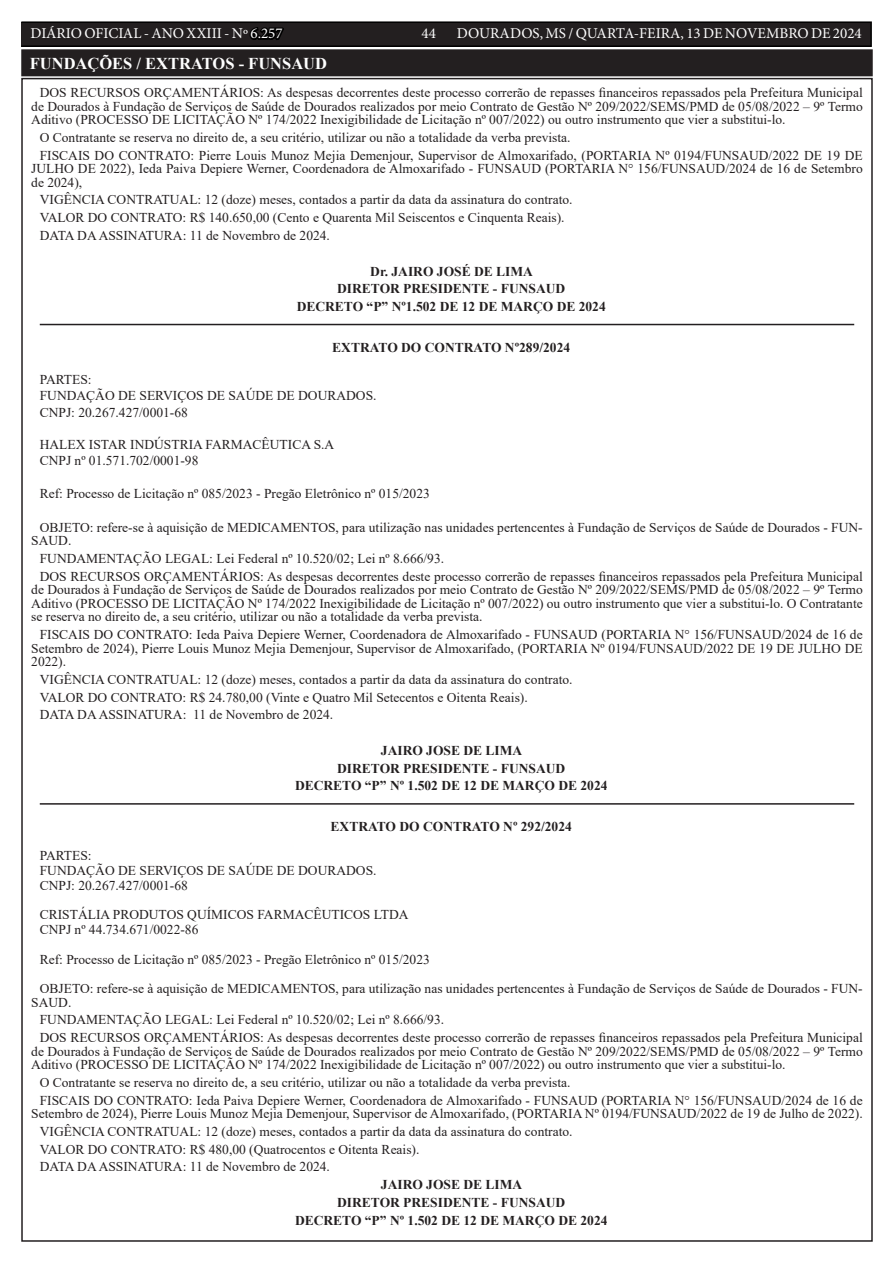
<style>
.page{position:relative;width:893px;height:1263px;background:#fff}
.page>*{position:absolute;margin:0;border:0;box-sizing:border-box;transform-origin:0 0}
.TEXTO{font:700 16.5px "Times New Roman";color:#fff}
.t1{font:15px "Minion Pro";color:#fff}
.TEXTO-2{font:13.5px/13.5px "Times New Roman";color:#231f20;text-align:justify}
.TEXTO-3{font:700 13.5px "Times New Roman";color:#231f20}
.s1{color:#000}
</style>
<div class="page">
<div style="left:21px;top:22px;width:850px;height:24px;background:#231f20"></div>
<div style="left:21px;top:21px;width:851px;height:26px;border:2px solid #000"></div>
<hr style="left:40px;top:324px;width:814px;height:1px;background:#231f20">
<hr style="left:40px;top:803px;width:814px;height:2px;background:#231f20">
<div style="left:23px;top:51px;width:848px;height:23px;background:#231f20"></div>
<div style="left:21px;top:49px;width:852px;height:27px;border:4px solid #231f20"></div>
<p class="t1" style="left:31px;top:24px;width:254px">DIÁRIO OFICIAL - ANO XXIII - Nº <span class="s1">6.257</span></p>
<p class="t1" style="left:421px;top:24px;width:16px">44</p>
<p class="t1" style="left:457px;top:24px;width:407px">DOURADOS, MS / QUARTA-FEIRA, 13 DE NOVEMBRO DE 2024</p>
<p class="TEXTO" style="left:30px;top:52px;width:299px">FUNDAÇÕES / EXTRATOS - FUNSAUD</p>
<p class="TEXTO-2" style="left:31px;top:86px;width:833px;text-indent:9px">DOS RECURSOS ORÇAMENTÁRIOS: As despesas decorrentes deste processo correrão de repasses financeiros repassados pela Prefeitura Municipal de Dourados à Fundação de Serviços de Saúde de Dourados realizados por meio Contrato de Gestão Nº 209/2022/SEMS/PMD de 05/08/2022 – 9º Termo Aditivo (PROCESSO DE LICITAÇÃO Nº 174/2022 Inexigibilidade de Licitação nº 007/2022) ou outro instrumento que vier a substitui-lo.</p>
<p class="TEXTO-2" style="left:40px;top:130px;width:532px">O Contratante se reserva no direito de, a seu critério, utilizar ou não a totalidade da verba prevista.</p>
<p class="TEXTO-2" style="left:31px;top:148px;width:833px;text-indent:9px">FISCAIS DO CONTRATO: Pierre Louis Munoz Mejia Demenjour, Supervisor de Almoxarifado, (PORTARIA Nº 0194/FUNSAUD/2022 DE 19 DE JULHO DE 2022), Ieda Paiva Depiere Werner, Coordenadora de Almoxarifado - FUNSAUD (PORTARIA N° 156/FUNSAUD/2024 de 16 de Setembro de 2024),</p>
<p class="TEXTO-2" style="left:40px;top:193px;width:534px">VIGÊNCIA CONTRATUAL: 12 (doze) meses, contados a partir da data da assinatura do contrato.</p>
<p class="TEXTO-2" style="left:40px;top:211px;width:526px">VALOR DO CONTRATO: R$ 140.650,00 (Cento e Quarenta Mil Seiscentos e Cinquenta Reais).</p>
<p class="TEXTO-2" style="left:40px;top:228px;width:292px">DATA DA ASSINATURA: 11 de Novembro de 2024.</p>
<p class="TEXTO-3" style="left:370px;top:261px;width:164px">Dr. JAIRO JOSÉ DE LIMA</p>
<p class="TEXTO-3" style="left:337px;top:279px;width:230px">DIRETOR PRESIDENTE - FUNSAUD</p>
<p class="TEXTO-3" style="left:297px;top:297px;width:311px">DECRETO “P” Nº1.502 DE 12 DE MARÇO DE 2024</p>
<p class="TEXTO-3" style="left:332px;top:337px;width:239px">EXTRATO DO CONTRATO Nº289/2024</p>
<p class="TEXTO-2" style="left:40px;top:372px;width:53px">PARTES:</p>
<p class="TEXTO-2" style="left:40px;top:389px;width:338px">FUNDAÇÃO DE SERVIÇOS DE SAÚDE DE DOURADOS.</p>
<p class="TEXTO-2" style="left:40px;top:405px;width:150px">CNPJ: 20.267.427/0001-68</p>
<p class="TEXTO-2" style="left:40px;top:437px;width:296px">HALEX ISTAR INDÚSTRIA FARMACÊUTICA S.A</p>
<p class="TEXTO-2" style="left:40px;top:454px;width:160px">CNPJ nº 01.571.702/0001-98</p>
<p class="TEXTO-2" style="left:40px;top:486px;width:392px">Ref: Processo de Licitação nº 085/2023 - Pregão Eletrônico nº 015/2023</p>
<p class="TEXTO-2" style="left:31px;top:520px;width:833px;text-indent:9px">OBJETO: refere-se à aquisição de MEDICAMENTOS, para utilização nas unidades pertencentes à Fundação de Serviços de Saúde de Dourados - FUN-<br>SAUD.</p>
<p class="TEXTO-2" style="left:40px;top:551px;width:406px">FUNDAMENTAÇÃO LEGAL: Lei Federal nº 10.520/02; Lei nº 8.666/93.</p>
<p class="TEXTO-2" style="left:31px;top:569px;width:833px;text-indent:9px">DOS RECURSOS ORÇAMENTÁRIOS: As despesas decorrentes deste processo correrão de repasses financeiros repassados pela Prefeitura Municipal de Dourados à Fundação de Serviços de Saúde de Dourados realizados por meio Contrato de Gestão Nº 209/2022/SEMS/PMD de 05/08/2022 – 9º Termo Aditivo (PROCESSO DE LICITAÇÃO Nº 174/2022 Inexigibilidade de Licitação nº 007/2022) ou outro instrumento que vier a substitui-lo. O Contratante se reserva no direito de, a seu critério, utilizar ou não a totalidade da verba prevista.</p>
<p class="TEXTO-2" style="left:31px;top:627px;width:833px;text-indent:9px">FISCAIS DO CONTRATO: Ieda Paiva Depiere Werner, Coordenadora de Almoxarifado - FUNSAUD (PORTARIA N° 156/FUNSAUD/2024 de 16 de Setembro de 2024), Pierre Louis Munoz Mejia Demenjour, Supervisor de Almoxarifado, (PORTARIA Nº 0194/FUNSAUD/2022 DE 19 DE JULHO DE 2022).</p>
<p class="TEXTO-2" style="left:40px;top:672px;width:534px">VIGÊNCIA CONTRATUAL: 12 (doze) meses, contados a partir da data da assinatura do contrato.</p>
<p class="TEXTO-2" style="left:40px;top:690px;width:490px">VALOR DO CONTRATO: R$ 24.780,00 (Vinte e Quatro Mil Setecentos e Oitenta Reais).</p>
<p class="TEXTO-2" style="left:40px;top:708px;width:295px">DATA DA ASSINATURA: 11 de Novembro de 2024.</p>
<p class="TEXTO-3" style="left:381px;top:741px;width:143px">JAIRO JOSE DE LIMA</p>
<p class="TEXTO-3" style="left:337px;top:758px;width:230px">DIRETOR PRESIDENTE - FUNSAUD</p>
<p class="TEXTO-3" style="left:295px;top:776px;width:314px">DECRETO “P” Nº 1.502 DE 12 DE MARÇO DE 2024</p>
<p class="TEXTO-3" style="left:331px;top:817px;width:243px">EXTRATO DO CONTRATO Nº 292/2024</p>
<p class="TEXTO-2" style="left:40px;top:849px;width:53px">PARTES:</p>
<p class="TEXTO-2" style="left:40px;top:863px;width:338px">FUNDAÇÃO DE SERVIÇOS DE SAÚDE DE DOURADOS.</p>
<p class="TEXTO-2" style="left:40px;top:878px;width:150px">CNPJ: 20.267.427/0001-68</p>
<p class="TEXTO-2" style="left:40px;top:908px;width:370px">CRISTÁLIA PRODUTOS QUÍMICOS FARMACÊUTICOS LTDA</p>
<p class="TEXTO-2" style="left:40px;top:922px;width:160px">CNPJ nº 44.734.671/0022-86</p>
<p class="TEXTO-2" style="left:40px;top:952px;width:392px">Ref: Processo de Licitação nº 085/2023 - Pregão Eletrônico nº 015/2023</p>
<p class="TEXTO-2" style="left:31px;top:981px;width:833px;text-indent:9px">OBJETO: refere-se à aquisição de MEDICAMENTOS, para utilização nas unidades pertencentes à Fundação de Serviços de Saúde de Dourados - FUN-<br>SAUD.</p>
<p class="TEXTO-2" style="left:40px;top:1013px;width:406px">FUNDAMENTAÇÃO LEGAL: Lei Federal nº 10.520/02; Lei nº 8.666/93.</p>
<p class="TEXTO-2" style="left:31px;top:1030px;width:833px;text-indent:9px">DOS RECURSOS ORÇAMENTÁRIOS: As despesas decorrentes deste processo correrão de repasses financeiros repassados pela Prefeitura Municipal de Dourados à Fundação de Serviços de Saúde de Dourados realizados por meio Contrato de Gestão Nº 209/2022/SEMS/PMD de 05/08/2022 – 9º Termo Aditivo (PROCESSO DE LICITAÇÃO Nº 174/2022 Inexigibilidade de Licitação nº 007/2022) ou outro instrumento que vier a substitui-lo.</p>
<p class="TEXTO-2" style="left:40px;top:1075px;width:532px">O Contratante se reserva no direito de, a seu critério, utilizar ou não a totalidade da verba prevista.</p>
<p class="TEXTO-2" style="left:31px;top:1093px;width:833px;text-align:right">FISCAIS DO CONTRATO: Ieda Paiva Depiere Werner, Coordenadora de Almoxarifado - FUNSAUD (PORTARIA N° 156/FUNSAUD/2024 de 16 de<br>Setembro de 2024), Pierre Louis Munoz Mejia Demenjour, Supervisor de Almoxarifado, (PORTARIA Nº 0194/FUNSAUD/2022 de 19 de Julho de 2022).</p>
<p class="TEXTO-2" style="left:40px;top:1124px;width:534px">VIGÊNCIA CONTRATUAL: 12 (doze) meses, contados a partir da data da assinatura do contrato.</p>
<p class="TEXTO-2" style="left:40px;top:1142px;width:381px">VALOR DO CONTRATO: R$ 480,00 (Quatrocentos e Oitenta Reais).</p>
<p class="TEXTO-2" style="left:40px;top:1160px;width:292px">DATA DA ASSINATURA: 11 de Novembro de 2024.</p>
<p class="TEXTO-3" style="left:381px;top:1175px;width:143px">JAIRO JOSE DE LIMA</p>
<p class="TEXTO-3" style="left:337px;top:1193px;width:230px">DIRETOR PRESIDENTE - FUNSAUD</p>
<p class="TEXTO-3" style="left:295px;top:1210px;width:314px">DECRETO “P” Nº 1.502 DE 12 DE MARÇO DE 2024</p>
</div>
